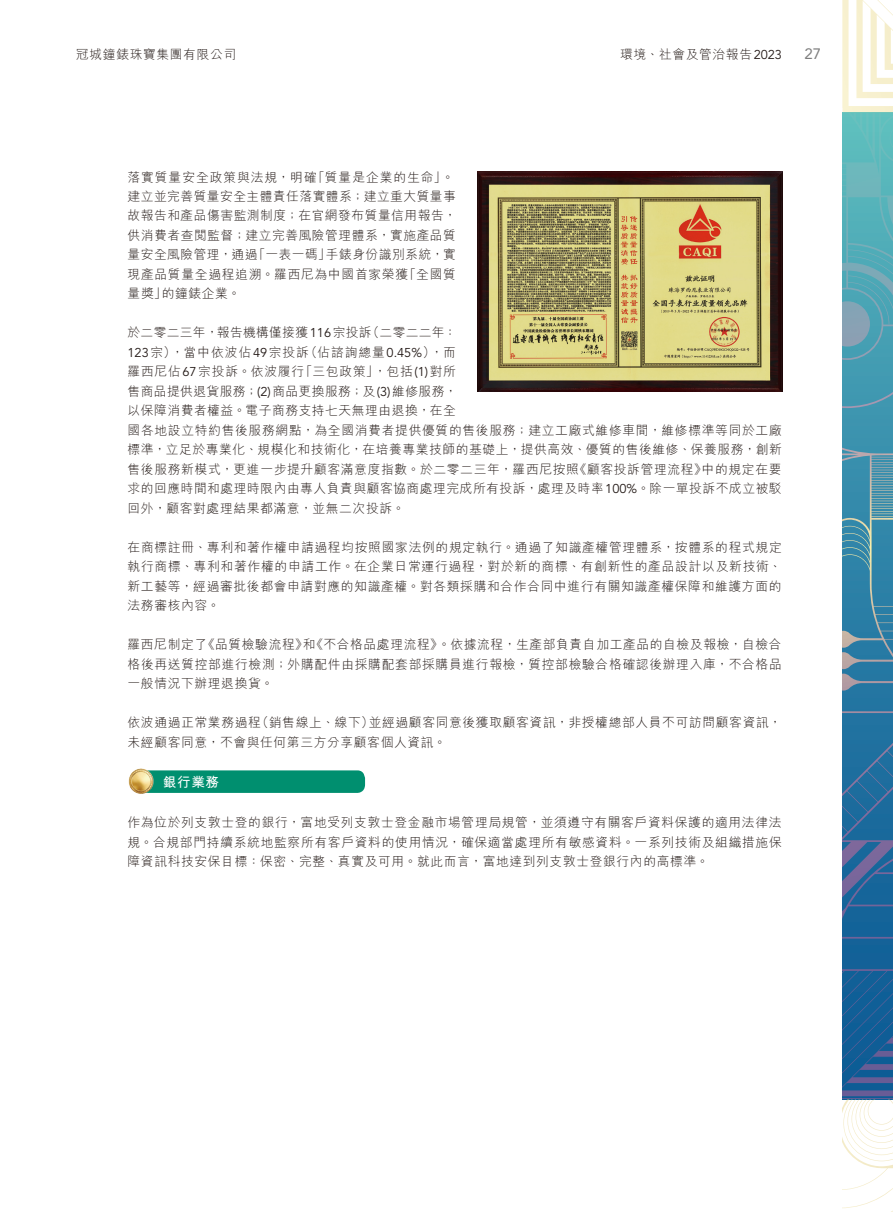
<style>
.page{position:relative;width:893px;height:1212px;background:#fff}
.page>*{position:absolute;margin:0;border:0;box-sizing:border-box;transform-origin:0 0}
.t1{font:15px "Avenir LT Std";color:#7e7e7e}
.t2{font:700 13.5px "M Hei HK";color:#fff}
.t3{font:300 12.75px/19.5px "M Hei HK";letter-spacing:.05em;color:#231916}
.s1{font-family:"Avenir LT Std";font-weight:400}
</style>
<div class="page">
<svg style="left:842px;top:1100px;width:51px;height:112px"></svg>
<svg style="left:842px;top:0;width:51px;height:112px"></svg>
<svg style="left:842px;top:112px;width:51px;height:987px;background:#3c85a6"></svg>
<svg style="left:842px;top:301px;width:28px;height:46px"></svg>
<svg style="left:154px;top:770px;width:211px;height:23px;background:#069172"></svg>
<img style="left:128px;top:768px;width:26px;height:26px">
<img style="left:477px;top:171px;width:305px;height:221px">
<p class="t3" style="left:76px;top:44px;width:162px">冠城鐘錶珠寶集團有限公司</p>
<p class="t3" style="left:620px;top:44px;width:163px">環境、社會及管治報告<span class="s1">2023</span></p>
<p class="t1" style="left:804px;top:45px;width:18px">27</p>
<p class="t3" style="left:128px;top:168px;width:331px">落實質量安全政策與法規，明確「質量是企業的生命」。建立並完善質量安全主體責任落實體系；建立重大質量事故報告和產品傷害監測制度；在官網發布質量信用報告，供消費者查閱監督；建立完善風險管理體系，實施產品質量安全風險管理，通過「一表一碼」手錶身份識別系統，實現產品質量全過程追溯。羅西尼為中國首家榮獲「全國質量獎」的鐘錶企業。</p>
<p class="t3" style="left:128px;top:323px;width:656px">於二零二三年，報告機構僅接獲<span class="s1">116</span>宗投訴（二零二二年：<br><span class="s1">123</span>宗），當中依波佔<span class="s1">49</span>宗投訴（佔諮詢總量<span class="s1">0.45%</span>），而<br>羅西尼佔<span class="s1">67</span>宗投訴。依波履行「三包政策」，包括<span class="s1">(1)</span>對所<br>售商品提供退貨服務；<span class="s1">(2)</span>商品更換服務；及<span class="s1">(3)</span>維修服務，<br>以保障消費者權益。電子商務支持七天無理由退換，在全<br>國各地設立特約售後服務網點，為全國消費者提供優質的售後服務；建立工廠式維修車間，維修標準等同於工廠標準，立足於專業化、規模化和技術化，在培養專業技師的基礎上，提供高效、優質的售後維修、保養服務，創新售後服務新模式，更進一步提升顧客滿意度指數。於二零二三年，羅西尼按照《顧客投訴管理流程》中的規定在要求的回應時間和處理時限內由專人負責與顧客協商處理完成所有投訴，處理及時率<span class="s1">100%</span>。除一單投訴不成立被駁回外，顧客對處理結果都滿意，並無二次投訴。</p>
<p class="t3" style="left:128px;top:537px;width:656px;text-align:justify">在商標註冊、專利和著作權申請過程均按照國家法例的規定執行。通過了知識產權管理體系，按體系的程式規定執行商標、專利和著作權的申請工作。在企業日常運行過程，對於新的商標、有創新性的產品設計以及新技術、新工藝等，經過審批後都會申請對應的知識產權。對各類採購和合作合同中進行有關知識產權保障和維護方面的法務審核內容。</p>
<p class="t3" style="left:128px;top:635px;width:656px;text-align:justify">羅西尼制定了《品質檢驗流程》和《不合格品處理流程》。依據流程，生產部負責自加工產品的自檢及報檢，自檢合格後再送質控部進行檢測；外購配件由採購配套部採購員進行報檢，質控部檢驗合格確認後辦理入庫，不合格品一般情況下辦理退換貨。</p>
<p class="t3" style="left:128px;top:713px;width:655px">依波通過正常業務過程（銷售線上、線下）並經過顧客同意後獲取顧客資訊，非授權總部人員不可訪問顧客資訊，未經顧客同意，不會與任何第三方分享顧客個人資訊。</p>
<p class="t2" style="left:163px;top:772px;width:58px">銀行業務</p>
<p class="t3" style="left:128px;top:812px;width:656px;text-align:justify">作為位於列支敦士登的銀行，富地受列支敦士登金融市場管理局規管，並須遵守有關客戶資料保護的適用法律法規。合規部門持續系統地監察所有客戶資料的使用情況，確保適當處理所有敏感資料。一系列技術及組織措施保障資訊科技安保目標：保密、完整、真實及可用。就此而言，富地達到列支敦士登銀行內的高標準。</p>
</div>
